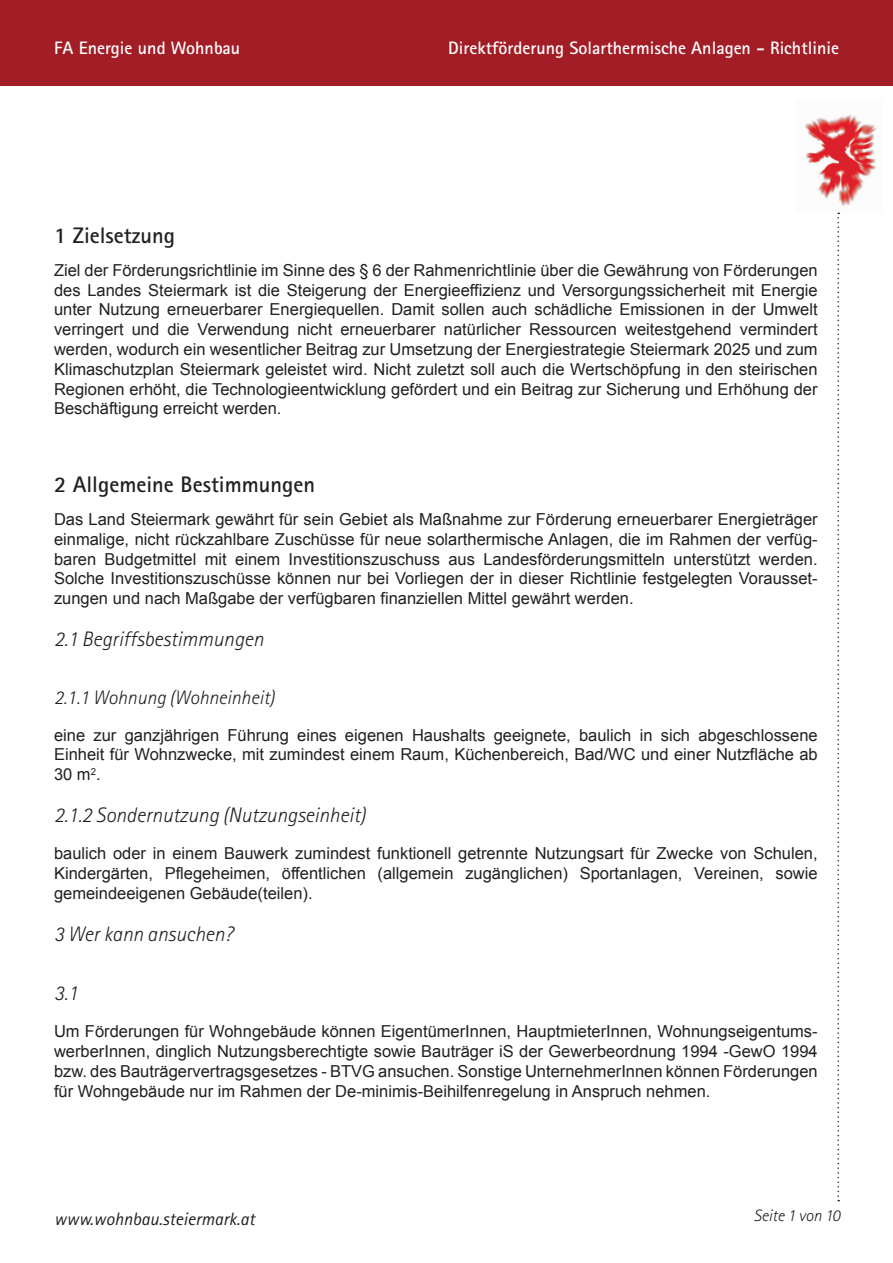
<style>
.page{position:relative;width:893px;height:1263px;background:#fff}
.page>*{position:absolute;margin:0;border:0;box-sizing:border-box;transform-origin:0 0}
.FT_1{font:700 22.5px "Agfa Rotis Sans Serif";color:#231f20}
.FT_2{font:italic 300 21px "Agfa Rotis Sans Serif";color:#231f20}
.FT_3{font:italic 300 19.5px "Agfa Rotis Sans Serif";color:#231f20}
.t1{font:700 18px "Agfa Rotis Sans Serif";color:#fff}
.t2{font:italic 18px "Agfa Rotis Sans Serif";color:#231f20}
.Fließtext{font:16.5px/19.8px "Arial";color:#231f20;text-align:justify}
.Pagina{font:italic 300 16.5px "Agfa Rotis Sans Serif";color:#231f20}
</style>
<div class="page">
<div style="left:0;top:0;width:893px;height:85px;background:#a21d25"></div>
<img style="left:805px;top:114px;width:72px;height:99px">
<svg style="left:837px;top:213px;width:2px;height:988px"></svg>
<p class="t1" style="left:54px;top:37px;width:188px">FA Energie und Wohnbau</p>
<p class="t1" style="left:448px;top:37px;width:392px">Direktförderung Solarthermische Anlagen - Richtlinie</p>
<p class="FT_1" style="left:54px;top:221px;width:123px">1 Zielsetzung</p>
<p class="Fließtext" style="left:54px;top:260px;width:765px">Ziel der Förderungsrichtlinie im Sinne des § 6 der Rahmenrichtlinie über die Gewährung von Förderungen des Landes Steiermark ist die Steigerung der Energieeffizienz und Versorgungssicherheit mit Energie unter Nutzung erneuerbarer Energiequellen. Damit sollen auch schädliche Emissionen in der Umwelt verringert und die Verwendung nicht erneuerbarer natürlicher Ressourcen weitestgehend vermindert werden, wodurch ein wesentlicher Beitrag zur Umsetzung der Energiestrategie Steiermark 2025 und zum Klimaschutzplan Steiermark geleistet wird. Nicht zuletzt soll auch die Wertschöpfung in den steirischen Regionen erhöht, die Technologieentwicklung gefördert und ein Beitrag zur Sicherung und Erhöhung der Beschäftigung erreicht werden.</p>
<p class="FT_1" style="left:54px;top:470px;width:263px">2 Allgemeine Bestimmungen</p>
<p class="Fließtext" style="left:54px;top:509px;width:765px">Das Land Steiermark gewährt für sein Gebiet als Maßnahme zur Förderung erneuerbarer Energieträger einmalige, nicht rückzahlbare Zuschüsse für neue solarthermische Anlagen, die im Rahmen der verfüg&shy;baren Budgetmittel mit einem Investitionszuschuss aus Landesförderungsmitteln unterstützt werden.<br>Solche Investitionszuschüsse können nur bei Vorliegen der in dieser Richtlinie festgelegten Vorausset&shy;zungen und nach Maßgabe der verfügbaren finanziellen Mittel gewährt werden.</p>
<p class="FT_2" style="left:54px;top:627px;width:211px">2.1 Begriffsbestimmungen</p>
<p class="FT_3" style="left:54px;top:686px;width:222px">2.1.1 Wohnung (Wohneinheit)</p>
<p class="Fließtext" style="left:54px;top:725px;width:765px">eine zur ganzjährigen Führung eines eigenen Haushalts geeignete, baulich in sich abgeschlossene Einheit für Wohnzwecke, mit zumindest einem Raum, Küchenbereich, Bad/WC und einer Nutzfläche ab 30 m<sup>2</sup>.</p>
<p class="FT_2" style="left:54px;top:803px;width:313px">2.1.2 Sondernutzung (Nutzungseinheit)</p>
<p class="Fließtext" style="left:54px;top:844px;width:765px">baulich oder in einem Bauwerk zumindest funktionell getrennte Nutzungsart für Zwecke von Schulen, Kindergärten, Pflegeheimen, öffentlichen (allgemein zugänglichen) Sportanlagen, Vereinen, sowie gemeindeeigenen Gebäude(teilen).</p>
<p class="FT_2" style="left:54px;top:922px;width:180px">3 Wer kann ansuchen?</p>
<p class="FT_2" style="left:54px;top:981px;width:26px">3.1</p>
<p class="Fließtext" style="left:54px;top:1021px;width:765px">Um Förderungen für Wohngebäude können EigentümerInnen, HauptmieterInnen, Wohnungseigentums&shy;werberInnen, dinglich Nutzungsberechtigte sowie Bauträger iS der Gewerbeordnung 1994 -GewO 1994 bzw. des Bauträgervertragsgesetzes - BTVG ansuchen. Sonstige UnternehmerInnen können Förderungen für Wohngebäude nur im Rahmen der De-minimis-Beihilfenregelung in Anspruch nehmen.</p>
<p class="t2" style="left:54px;top:1209px;width:202px">www.wohnbau.steiermark.at</p>
<p class="Pagina" style="left:754px;top:1206px;width:88px">Seite 1 von 10</p>
</div>
